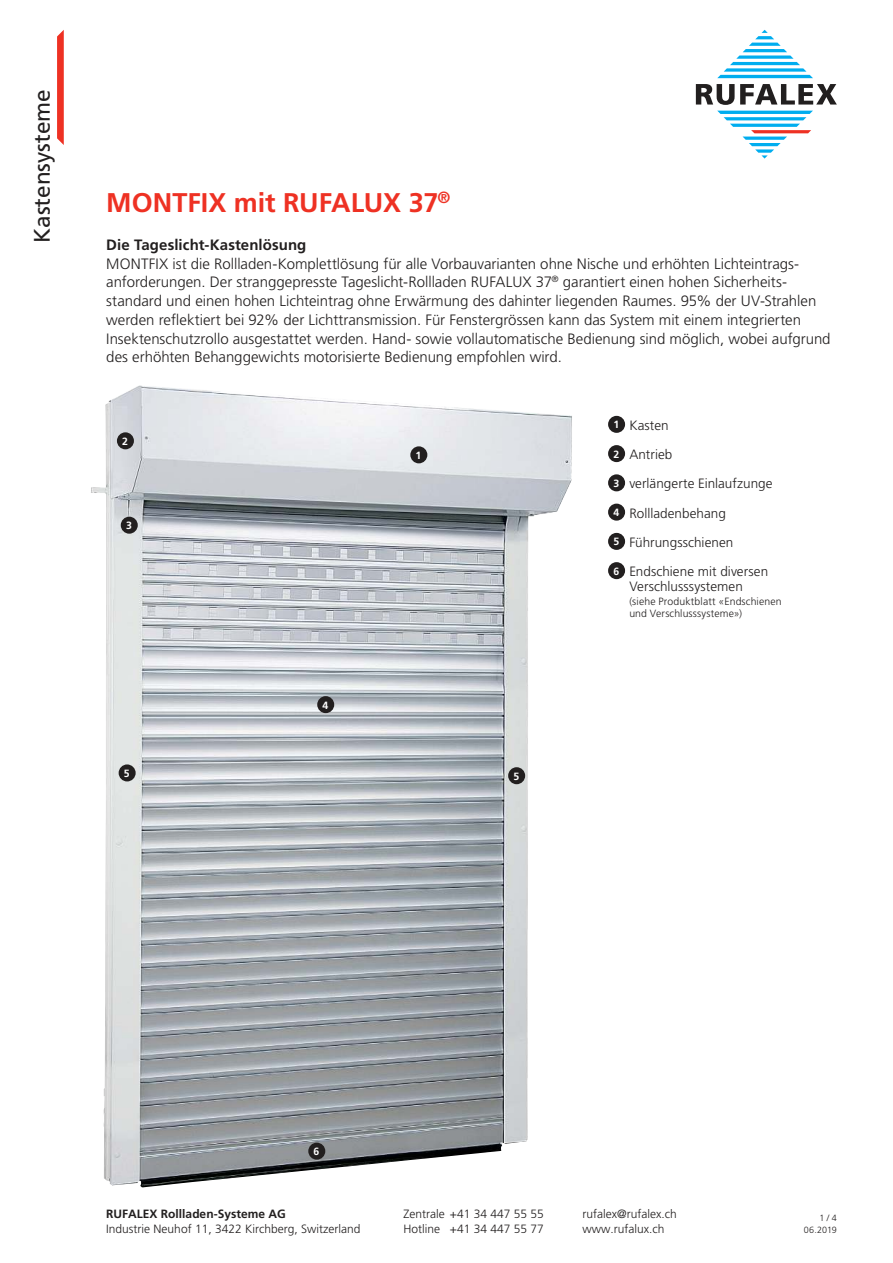
<style>
.page{position:relative;width:893px;height:1263px;background:#fff}
.page>*{position:absolute;margin:0;border:0;box-sizing:border-box;transform-origin:0 0}
.t1{font:700 27px "Frutiger LT Std";color:#ee3123}
.t2{font:22.5px "Frutiger LT Std";color:#221f1f}
.t3{font:300 15px/18.8px "Frutiger LT Std";color:#221f1f}
.t4{font:700 15px "Frutiger LT Std";letter-spacing:.005em;color:#221f1f}
.t5{font:300 13.5px/29.2px "Frutiger LT Std";letter-spacing:.005em;color:#221f1f}
.t6{font:300 12px "Frutiger LT Std";color:#221f1f}
.t7{font:700 12px "Frutiger LT Std";color:#221f1f}
.t8{font:300 10.5px/12px "Frutiger LT Std";letter-spacing:.01em;color:#221f1f}
.t9{font:700 10.5px "Frutiger LT Std";color:#fff}
.t10{font:300 9px/12px "Frutiger LT Std";letter-spacing:-.005em;color:#221f1f;text-align:right}
.s1{font-weight:700;font-size:10.5px;color:#fff}
</style>
<div class="page">
<img style="left:91px;top:385px;width:481px;height:802px">
<div style="left:410px;top:446px;width:17px;height:17px;background:#221f1f;border-radius:50%"></div>
<div style="left:117px;top:432px;width:17px;height:17px;background:#221f1f;border-radius:50%"></div>
<div style="left:121px;top:517px;width:17px;height:17px;background:#221f1f;border-radius:50%"></div>
<div style="left:317px;top:696px;width:17px;height:17px;background:#221f1f;border-radius:50%"></div>
<div style="left:308px;top:1143px;width:17px;height:17px;background:#221f1f;border-radius:50%"></div>
<div style="left:508px;top:767px;width:17px;height:17px;background:#221f1f;border-radius:50%"></div>
<div style="left:119px;top:764px;width:17px;height:17px;background:#221f1f;border-radius:50%"></div>
<div style="left:608px;top:416px;width:17px;height:17px;background:#221f1f;border-radius:50%"></div>
<div style="left:608px;top:445px;width:17px;height:17px;background:#221f1f;border-radius:50%"></div>
<div style="left:608px;top:474px;width:17px;height:17px;background:#221f1f;border-radius:50%"></div>
<div style="left:608px;top:504px;width:17px;height:17px;background:#221f1f;border-radius:50%"></div>
<div style="left:608px;top:533px;width:17px;height:17px;background:#221f1f;border-radius:50%"></div>
<div style="left:608px;top:562px;width:17px;height:17px;background:#221f1f;border-radius:50%"></div>
<svg style="left:717px;top:30px;width:96px;height:48px"></svg>
<svg style="left:717px;top:111px;width:96px;height:48px"></svg>
<svg style="left:696px;top:84px;width:141px;height:21px"></svg>
<svg style="left:57px;top:30px;width:7px;height:115px"></svg>
<h2 class="t2" style="left:33px;top:243px;width:155px;rotate:-90deg">Kastensysteme</h2>
<h1 class="t1" style="left:106px;top:191px;width:346px">MONTFIX mit RUFALUX 37<sup>®</sup></h1>
<p class="t4" style="left:106px;top:238px;width:202px">Die Tageslicht-Kastenlösung</p>
<p class="t3" style="left:106px;top:255px;width:726px">MONTFIX ist die Rollladen-Komplettlösung für alle Vorbauvarianten ohne Nische und erhöhten Lichteintrags&shy;anforderungen. Der stranggepresste Tageslicht-Rollladen RUFALUX 37<sup>®</sup> garantiert einen hohen Sicherheits&shy;standard und einen hohen Lichteintrag ohne Erwärmung des dahinter liegenden Raumes. 95% der UV-Strahlen werden reflektiert bei 92% der Lichttransmission. Für Fenstergrössen kann das System mit einem integrierten Insektenschutzrollo ausgestattet werden. Hand- sowie vollautomatische Bedienung sind möglich, wobei aufgrund des erhöhten Behanggewichts motorisierte Bedienung empfohlen wird.</p>
<p class="t9" style="left:122px;top:437px;width:7px">2</p>
<p class="t9" style="left:126px;top:521px;width:7px">3</p>
<p class="t9" style="left:416px;top:451px;width:7px">1</p>
<p class="t9" style="left:322px;top:700px;width:7px">4</p>
<p class="t9" style="left:124px;top:769px;width:7px">5</p>
<p class="t9" style="left:513px;top:772px;width:7px">5</p>
<p class="t5" style="left:613px;top:411px;width:161px"><span class="s1">1</span> Kasten<br><span class="s1">2</span> Antrieb<br><span class="s1">3</span> verlängerte Einlaufzunge<br><span class="s1">4</span> Rollladenbehang<br><span class="s1">5</span> Führungsschienen<br><span class="s1">6</span> Endschiene mit diversen</p>
<p class="t5" style="left:629px;top:573px;width:115px">Verschlusssystemen</p>
<p class="t8" style="left:629px;top:596px;width:154px">(siehe Produktblatt «Endschienen und Verschlusssysteme»)</p>
<p class="t9" style="left:314px;top:1147px;width:7px">6</p>
<p class="t7" style="left:106px;top:1209px;width:181px">RUFALEX Rollladen-Systeme AG</p>
<p class="t6" style="left:403px;top:1209px;width:142px">Zentrale +41 34 447 55 55</p>
<p class="t6" style="left:583px;top:1209px;width:96px">rufalex@rufalex.ch</p>
<p class="t6" style="left:106px;top:1224px;width:256px">Industrie Neuhof 11, 3422 Kirchberg, Switzerland</p>
<p class="t6" style="left:403px;top:1224px;width:142px">Hotline +41 34 447 55 77</p>
<p class="t6" style="left:583px;top:1224px;width:84px">www.rufalux.ch</p>
<p class="t10" style="left:804px;top:1213px;width:34px">1 / 4<br>06.2019</p>
</div>
